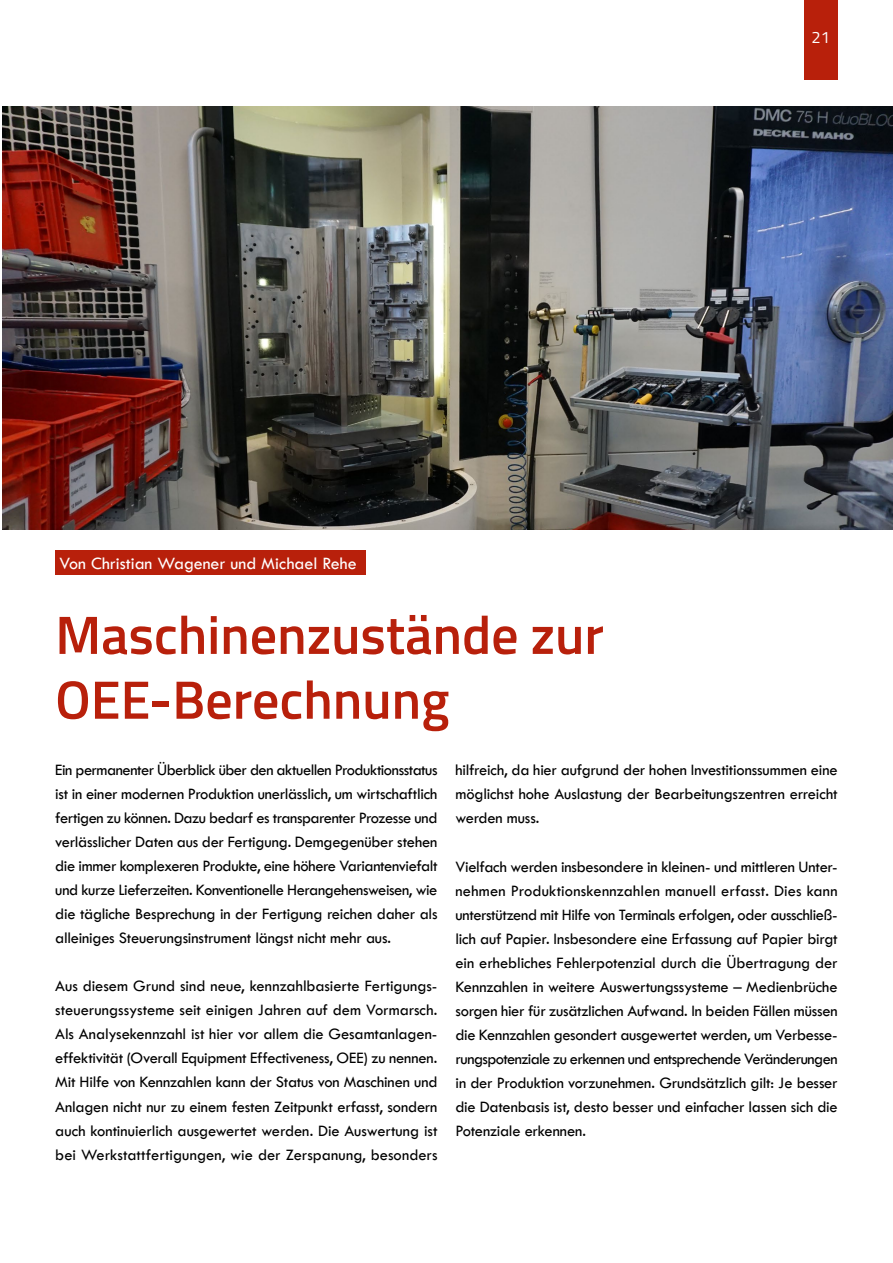
<style>
.page{position:relative;width:893px;height:1263px;background:#fff}
.page>*{position:absolute;margin:0;border:0;box-sizing:border-box;transform-origin:0 0}
.t1{font:600 54px/64.8px "Titillium Web";color:#b8200b}
.t2{font:18px "Tw Cen";color:#fff}
.t3{font:16.5px/24px "Tw Cen";letter-spacing:-.01em;color:#000;text-align:justify}
.t4{font:16.5px "Titillium Web";color:#fff}
</style>
<div class="page">
<div style="left:804px;top:0;width:34px;height:79px;background:#b8200b"></div>
<img style="left:3px;top:106px;width:890px;height:423px">
<div style="left:55px;top:550px;width:311px;height:25px;background:#b8200b"></div>
<p class="t2" style="left:60px;top:552px;width:299px">Von Christian Wagener und Michael Rehe</p>
<p class="t4" style="left:811px;top:25px;width:20px">21</p>
<h1 class="t1" style="left:55px;top:600px;width:550px">Maschinenzustände zur<br>OEE-Berechnung</h1>
<p class="t3" style="left:55px;top:758px;width:384px">Ein permanenter Überblick über den aktuellen Produktionsstatus ist in einer modernen Produktion unerlässlich, um wirtschaftlich fertigen zu können. Dazu bedarf es transparenter Prozesse und verlässlicher Daten aus der Fertigung. Demgegenüber stehen die immer komplexeren Produkte, eine höhere Variantenviefalt und kurze Lieferzeiten. Konventionelle Herangehensweisen, wie die tägliche Besprechung in der Fertigung reichen daher als alleiniges Steuerungsinstrument längst nicht mehr aus.</p>
<p class="t3" style="left:55px;top:974px;width:384px">Aus diesem Grund sind neue, kennzahlbasierte Fertigungs&shy;steuerungssysteme seit einigen Jahren auf dem Vormarsch.<br>Als Analysekennzahl ist hier vor allem die Gesamtanlagen&shy;effektivität (Overall Equipment Effectiveness, OEE) zu nennen.<br>Mit Hilfe von Kennzahlen kann der Status von Maschinen und Anlagen nicht nur zu einem festen Zeitpunkt erfasst, sondern auch kontinuierlich ausgewertet werden. Die Auswertung ist bei Werkstattfertigungen, wie der Zerspanung, besonders</p>
<p class="t3" style="left:455px;top:758px;width:384px">hilfreich, da hier aufgrund der hohen Investitionssummen eine möglichst hohe Auslastung der Bearbeitungszentren erreicht werden muss.</p>
<p class="t3" style="left:455px;top:854px;width:384px">Vielfach werden insbesondere in kleinen- und mittleren Unter&shy;nehmen Produktionskennzahlen manuell erfasst. Dies kann unterstützend mit Hilfe von Terminals erfolgen, oder ausschließ&shy;lich auf Papier. Insbesondere eine Erfassung auf Papier birgt ein erhebliches Fehlerpotenzial durch die Übertragung der Kennzahlen in weitere Auswertungssysteme – Medienbrüche sorgen hier für zusätzlichen Aufwand. In beiden Fällen müssen die Kennzahlen gesondert ausgewertet werden, um Verbesse&shy;rungspotenziale zu erkennen und entsprechende Veränderungen in der Produktion vorzunehmen. Grundsätzlich gilt: Je besser die Datenbasis ist, desto besser und einfacher lassen sich die Potenziale erkennen.</p>
</div>
